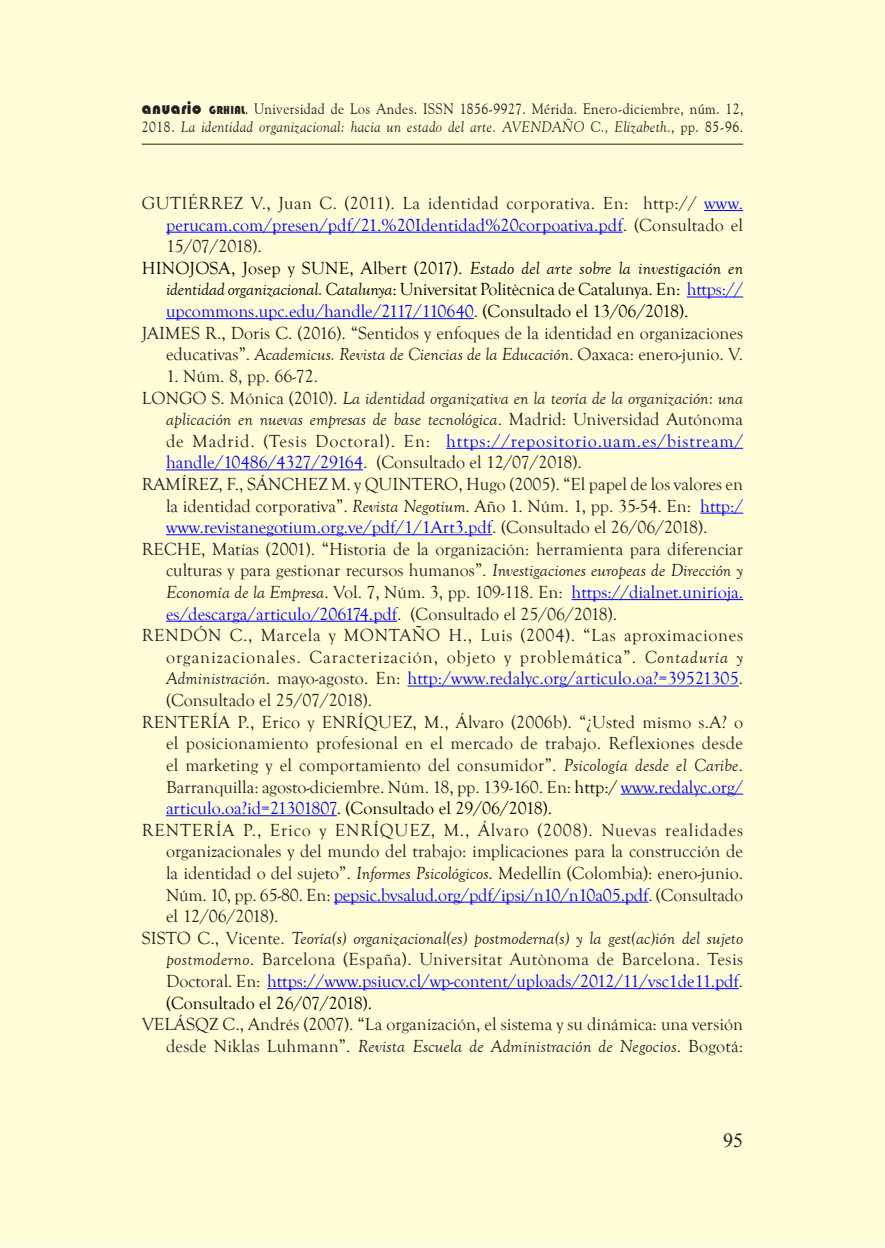
<style>
.page{position:relative;width:885px;height:1248px;background:#fff}
.page>*{position:absolute;margin:0;border:0;box-sizing:border-box;transform-origin:0 0}
.t1{font:20px "Times New Roman";color:#231f20}
.GRHIAL-Notas{font:18px/21.6px "Goudy Old Style T";color:#231f20;text-align:justify}
.GRHIAL-Notas-2{font:18px/21.6px "Goudy Old Style T";color:#000;text-align:justify}
.t2{font:15px/18px "Goudy Old Style BT";letter-spacing:.03em;color:#231f20;scale:.92 1}
.s1{font-family:"Bauhaus 93";font-size:18px}
.s2{font-family:"Bauhaus 93";font-size:12px}
.s3{font-family:"Goudy Old Style T";font-weight:700;font-size:12px}
.s4{font-style:italic}
.s5{color:#00f}
.s6{color:#231f20}
.s7{color:#000}
</style>
<div class="page">
<div style="left:0;top:0;width:884px;height:1246px;background:#fffcd8"></div>
<hr style="left:142px;top:144px;width:601px;height:1px;background:#231f20">
<hr style="left:704px;top:210px;width:39px;height:1px;background:#00f">
<hr style="left:166px;top:232px;width:456px;height:1px;background:#00f">
<hr style="left:686px;top:296px;width:57px;height:1px;background:#00f">
<hr style="left:166px;top:318px;width:307px;height:1px;background:#00f">
<hr style="left:446px;top:448px;width:297px;height:1px;background:#00f">
<hr style="left:166px;top:469px;width:197px;height:1px;background:#00f">
<hr style="left:700px;top:512px;width:43px;height:1px;background:#00f">
<hr style="left:166px;top:534px;width:326px;height:1px;background:#00f">
<hr style="left:571px;top:599px;width:172px;height:1px;background:#00f">
<hr style="left:166px;top:620px;width:231px;height:1px;background:#00f">
<hr style="left:407px;top:685px;width:331px;height:1px;background:#00f">
<hr style="left:620px;top:793px;width:123px;height:1px;background:#00f">
<hr style="left:166px;top:815px;width:171px;height:1px;background:#00f">
<hr style="left:334px;top:901px;width:314px;height:1px;background:#00f">
<hr style="left:267px;top:988px;width:471px;height:1px;background:#00f">
<p class="t2" style="left:142px;top:100px;width:655px"><span class="s1">anuario</span> <span class="s2">GRHIAL</span><span class="s3">.</span> Universidad de Los Andes. ISSN 1856-9927. Mérida. Enero-diciembre, núm. 12,<br>2018. <span class="s4">La identidad organizacional: hacia un estado del arte. AVENDAÑO C., Elizabeth.</span>, pp. 85-96.</p>
<p class="GRHIAL-Notas" style="left:166px;top:193px;width:578px;text-indent:-24px">GUTIÉRREZ V., Juan C. (2011). La identidad corporativa. En: http:// <span class="s5">www. perucam.com/presen/pdf/21.%20Identidad%20corpoativa.pdf</span>. (Consultado el 15/07/2018).</p>
<p class="GRHIAL-Notas-2" style="left:166px;top:257px;width:578px;text-indent:-24px">HINOJOSA, Josep y SUNE, Albert (2017). <span class="s4">Estado del arte sobre la investigación en identidad organizacional. Catalunya</span>: Universitat Politècnica de Catalunya. En: <span class="s5">https:// upcommons.upc.edu/handle/2117/110640</span><span class="s6">.</span> (Consultado el 13/06/2018).</p>
<p class="GRHIAL-Notas" style="left:142px;top:322px;width:602px;text-align:right">JAIMES R., Doris C. (2016). “Sentidos y enfoques de la identidad en organizaciones educativas”. <span class="s4">Academicus. Revista de Ciencias de la Educación</span>. Oaxaca: enero-junio. V.</p>
<p class="GRHIAL-Notas" style="left:166px;top:365px;width:154px">1. Núm. 8, pp. 66-72.</p>
<p class="GRHIAL-Notas" style="left:166px;top:387px;width:578px;text-indent:-24px">LONGO S. Mónica (2010). <span class="s4">La identidad organizativa en la teoría de la organización: una aplicación en nuevas empresas de base tecnológica</span>. Madrid: Universidad Autónoma de Madrid. (Tesis Doctoral). En: <span class="s5">https://repositorio.uam.es/bistream/ handle/10486/4327/29164</span>. (Consultado el 12/07/2018).</p>
<p class="GRHIAL-Notas" style="left:166px;top:473px;width:578px;text-indent:-24px">RAMÍREZ, F., SÁNCHEZ M. y QUINTERO, Hugo (2005). “El papel de los valores en la identidad corporativa”. <span class="s4">Revista Negotium</span>. Año 1. Núm. 1, pp. 35-54. En: <span class="s5">http:/ www.revistanegotium.org.ve/pdf/1/1Art3.pdf</span>. (Consultado el 26/06/2018).</p>
<p class="GRHIAL-Notas" style="left:166px;top:538px;width:578px;text-indent:-24px">RECHE, Matías (2001). “Historia de la organización: herramienta para diferenciar culturas y para gestionar recursos humanos”. <span class="s4">Investigaciones europeas de Dirección y Economía de la Empresa</span>. Vol. 7, Núm. 3, pp. 109-118. En: <span class="s5">https://dialnet.unirioja. es/descarga/articulo/206174.pdf</span>. (Consultado el 25/06/2018).</p>
<p class="GRHIAL-Notas" style="left:166px;top:625px;width:578px;text-indent:-24px">RENDÓN C., Marcela y MONTAÑO H., Luis (2004). “Las aproximaciones organizacionales. Caracterización, objeto y problemática”. <span class="s4">Contaduría y Administración</span>. mayo-agosto. En: <span class="s5">http:/www.redalyc.org/articulo.oa?=39521305</span>. (Consultado el 25/07/2018).</p>
<p class="GRHIAL-Notas" style="left:166px;top:711px;width:578px;text-indent:-24px">RENTERÍA P., Erico y ENRÍQUEZ, M., Álvaro (2006b). “¿Usted mismo s.A? o el posicionamiento profesional en el mercado de trabajo. Reflexiones desde el marketing y el comportamiento del consumidor”. <span class="s4">Psicología desde el Caribe</span>.<br>Barranquilla: agosto-diciembre. Núm. 18, pp. 139-160. En: <span class="s7">http:/</span> <span class="s5">www.redalyc.org/ articulo.oa?id=21301807</span><span class="s7">. (Consultado el 29/06/2018).</span></p>
<p class="GRHIAL-Notas" style="left:166px;top:819px;width:578px;text-indent:-24px">RENTERÍA P., Erico y ENRÍQUEZ, M., Álvaro (2008). Nuevas realidades organizacionales y del mundo del trabajo: implicaciones para la construcción de la identidad o del sujeto”. <span class="s4">Informes Psicológicos</span>. Medellín (Colombia): enero-junio.<br>Núm. 10, pp. 65-80. En: <span class="s5">pepsic.bvsalud.org/pdf/ipsi/n10/n10a05.pdf</span>. (Consultado el 12/06/2018).</p>
<p class="GRHIAL-Notas" style="left:166px;top:927px;width:578px;text-indent:-24px">SISTO C., Vicente. <span class="s4">Teoría(s) organizacional(es) postmoderna(s) y la gest(ac)ión del sujeto postmoderno</span>. Barcelona (España). Universitat Autònoma de Barcelona. Tesis Doctoral. En: <span class="s5">https://www.psiucv.cl/wp-content/uploads/2012/11/vsc1de11.pdf</span>. <span class="s7">(Consultado el 26/07/2018).</span></p>
<p class="GRHIAL-Notas" style="left:142px;top:1013px;width:602px;text-align:right">VELÁSQZ C., Andrés (2007). “La organización, el sistema y su dinámica: una versión desde Niklas Luhmann”. <span class="s4">Revista Escuela de Administración de Negocios</span>. Bogotá:</p>
<p class="t1" style="left:723px;top:1126px;width:21px">95</p>
</div>
